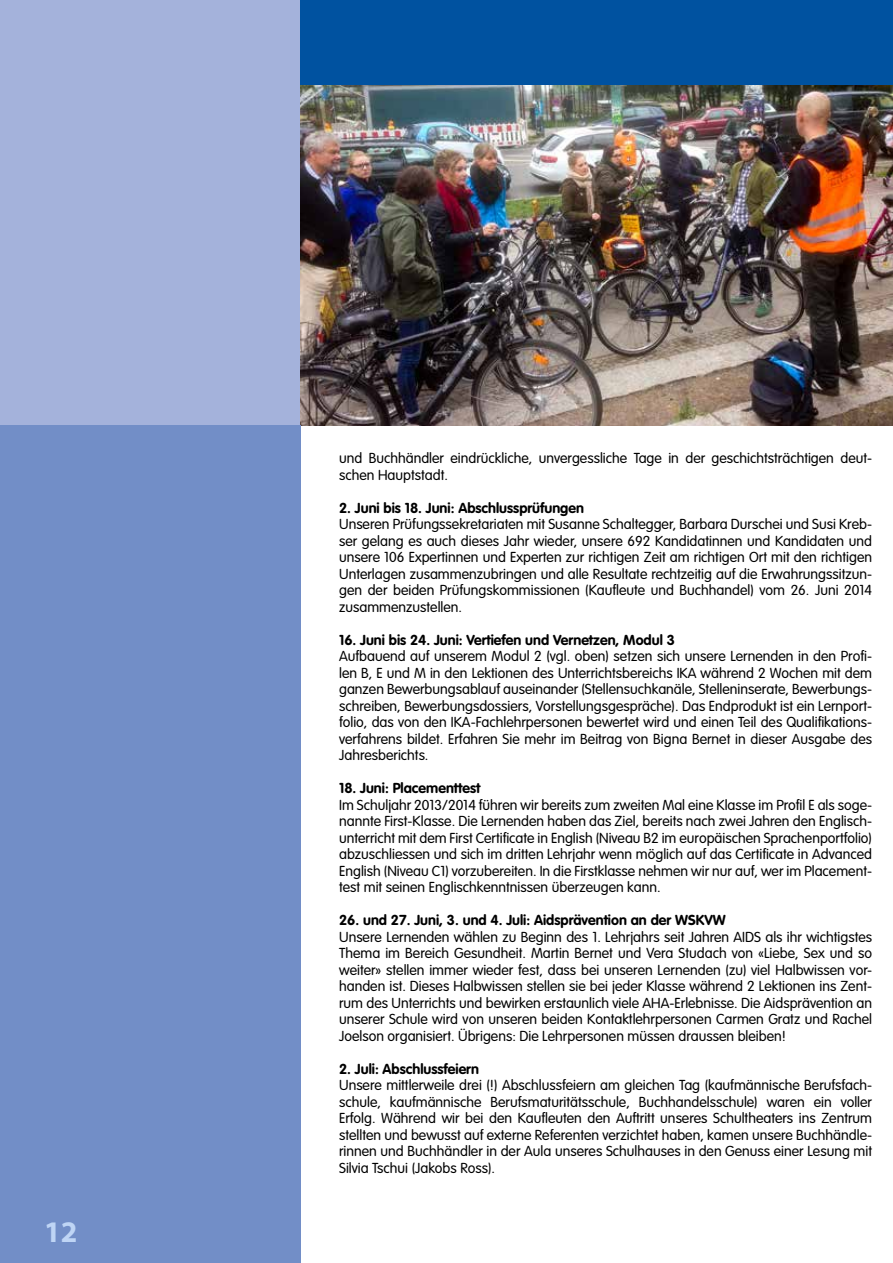
<style>
.page{position:relative;width:893px;height:1263px;background:#fff}
.page>*{position:absolute;margin:0;border:0;box-sizing:border-box;transform-origin:0 0}
.t1{font:700 30px "Myriad";color:#bfd5f5}
.t2{font:300 14.25px/16.5px "VAG Rounded Std";color:#000;text-align:justify}
.t3{font:700 14.25px "VAG Rounded Std";color:#000}
</style>
<div class="page">
<div style="left:0;top:0;width:300px;height:425px;background:#a4b2db"></div>
<div style="left:300px;top:0;width:593px;height:85px;background:#0052a0"></div>
<img style="left:300px;top:85px;width:593px;height:340px">
<div style="left:0;top:425px;width:300px;height:838px;background:#728ec7"></div>
<h1 class="t1" style="left:44px;top:1216px;width:35px">12</h1>
<p class="t2" style="left:339px;top:450px;width:534px">und Buchhändler eindrückliche, unvergessliche Tage in der geschichtsträchtigen deut&shy;schen Hauptstadt.</p>
<p class="t3" style="left:339px;top:499px;width:246px">2. Juni bis 18. Juni: Abschlussprüfungen</p>
<p class="t2" style="left:339px;top:516px;width:534px">Unseren Prüfungssekretariaten mit Susanne Schaltegger, Barbara Durschei und Susi Kreb&shy;ser gelang es auch dieses Jahr wieder, unsere 692 Kandidatinnen und Kandidaten und unsere 106 Expertinnen und Experten zur richtigen Zeit am richtigen Ort mit den richtigen Unterlagen zusammenzubringen und alle Resultate rechtzeitig auf die Erwahrungssitzun&shy;gen der beiden Prüfungskommissionen (Kaufleute und Buchhandel) vom 26. Juni 2014 zusammenzustellen.</p>
<p class="t3" style="left:339px;top:631px;width:337px">16. Juni bis 24. Juni: Vertiefen und Vernetzen, Modul 3</p>
<p class="t2" style="left:339px;top:648px;width:534px">Aufbauend auf unserem Modul 2 (vgl. oben) setzen sich unsere Lernenden in den Profi&shy;len B, E und M in den Lektionen des Unterrichtsbereichs IKA während 2 Wochen mit dem ganzen Bewerbungsablauf auseinander (Stellensuchkanäle, Stelleninserate, Bewerbungs&shy;schreiben, Bewerbungsdossiers, Vorstellungsgespräche). Das Endprodukt ist ein Lernport&shy;folio, das von den IKA-Fachlehrpersonen bewertet wird und einen Teil des Qualifikations&shy;verfahrens bildet. Erfahren Sie mehr im Beitrag von Bigna Bernet in dieser Ausgabe des Jahresberichts.</p>
<p class="t3" style="left:339px;top:780px;width:143px">18. Juni: Placementtest</p>
<p class="t2" style="left:339px;top:797px;width:534px">Im Schuljahr 2013/2014 führen wir bereits zum zweiten Mal eine Klasse im Profil E als soge&shy;nannte First-Klasse. Die Lernenden haben das Ziel, bereits nach zwei Jahren den Englisch&shy;unterricht mit dem First Certificate in English (Niveau B2 im europäischen Sprachenportfolio) abzuschliessen und sich im dritten Lehrjahr wenn möglich auf das Certificate in Advanced English (Niveau C1) vorzubereiten. In die Firstklasse nehmen wir nur auf, wer im Placement&shy;test mit seinen Englischkenntnissen überzeugen kann.</p>
<p class="t3" style="left:339px;top:912px;width:388px">26. und 27. Juni, 3. und 4. Juli: Aidsprävention an der WSKVW</p>
<p class="t2" style="left:339px;top:929px;width:534px">Unsere Lernenden wählen zu Beginn des 1. Lehrjahrs seit Jahren AIDS als ihr wichtigstes Thema im Bereich Gesundheit. Martin Bernet und Vera Studach von «Liebe, Sex und so weiter» stellen immer wieder fest, dass bei unseren Lernenden (zu) viel Halbwissen vor&shy;handen ist. Dieses Halbwissen stellen sie bei jeder Klasse während 2 Lektionen ins Zent&shy;rum des Unterrichts und bewirken erstaunlich viele AHA-Erlebnisse. Die Aidsprävention an unserer Schule wird von unseren beiden Kontaktlehrpersonen Carmen Gratz und Rachel Joelson organisiert. Übrigens: Die Lehrpersonen müssen draussen bleiben!</p>
<p class="t3" style="left:339px;top:1060px;width:142px">2. Juli: Abschlussfeiern</p>
<p class="t2" style="left:339px;top:1077px;width:534px">Unsere mittlerweile drei (!) Abschlussfeiern am gleichen Tag (kaufmännische Berufsfach&shy;schule, kaufmännische Berufsmaturitätsschule, Buchhandelsschule) waren ein voller Erfolg. Während wir bei den Kaufleuten den Auftritt unseres Schultheaters ins Zentrum stellten und bewusst auf externe Referenten verzichtet haben, kamen unsere Buchhändle&shy;rinnen und Buchhändler in der Aula unseres Schulhauses in den Genuss einer Lesung mit Silvia Tschui (Jakobs Ross).</p>
</div>
